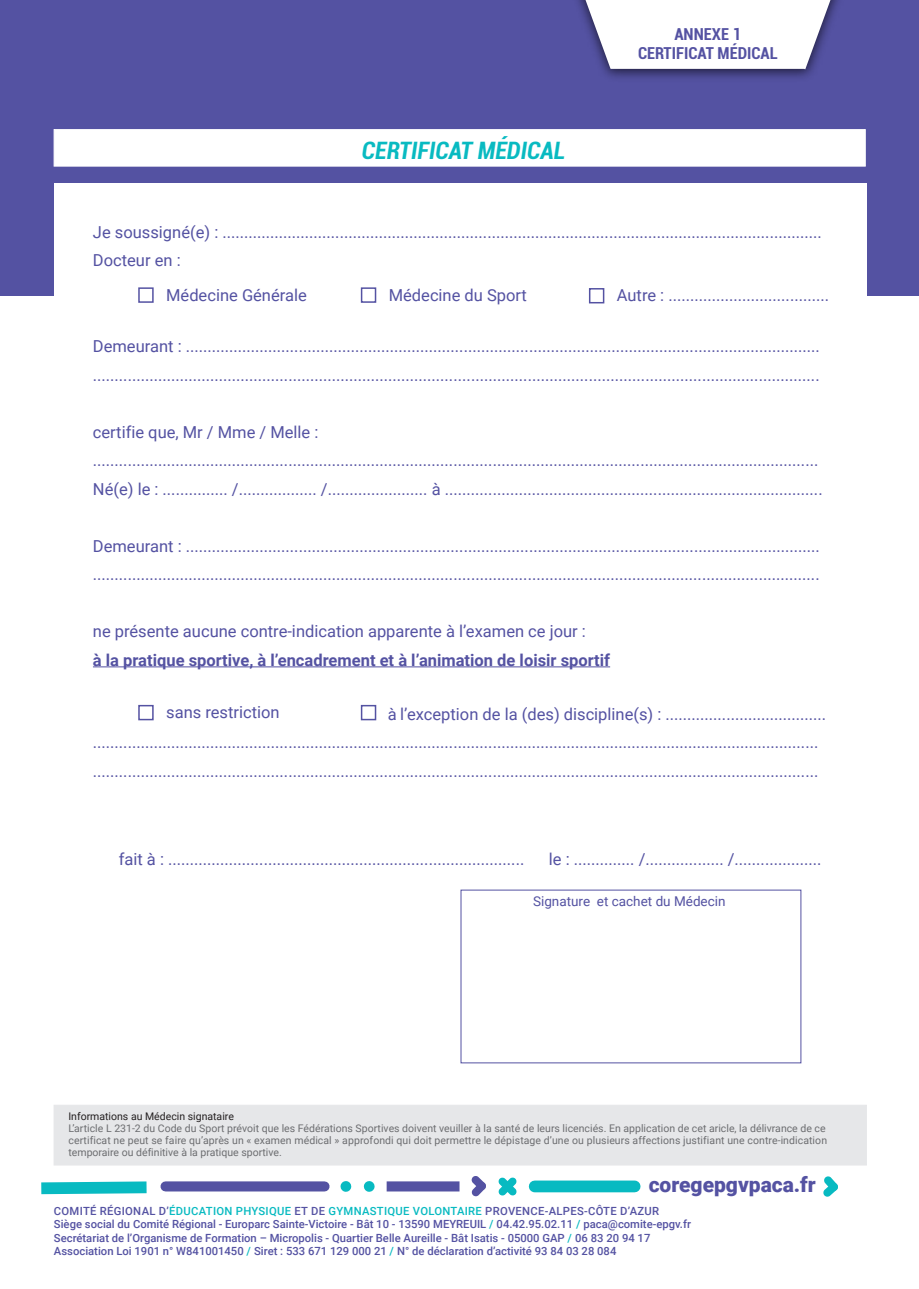
<style>
.page{position:relative;width:919px;height:1289px;background:#fff}
.page>*{position:absolute;margin:0;border:0;box-sizing:border-box;transform-origin:0 0}
.t1{font:italic 700 condensed 24px "Roboto";color:#08bac1}
.t2{font:900 21px "Roboto";color:#5452a2}
.t3{font:16.5px/28.5px "Roboto";color:#5452a2}
.t4{font:700 16.5px "Roboto";color:#5452a2}
.t5{font:700 condensed 16.5px/19.5px "Roboto";color:#5452a2;text-align:center}
.t6{font:13.5px "Roboto";color:#5452a2}
.t7{font:500 11.25px/13.5px "Roboto";color:#5452a2}
.t8{font:10.5px/12px "Roboto";color:#6c6d70}
.t9{font:10.5px "Roboto";color:#231f20}
.s1{color:#08bac1}
</style>
<div class="page">
<div style="left:0;top:0;width:918px;height:295px;background:#5452a2"></div>
<img style="left:578px;top:0;width:261px;height:78px">
<svg style="left:585px;top:0;width:245px;height:69px;background:#ebebf2"></svg>
<div style="left:54px;top:184px;width:812px;height:907px;background:#fff"></div>
<hr style="left:93px;top:666px;width:517px;height:1px;background:#5452a2">
<div style="left:54px;top:1104px;width:812px;height:61px;background:#e6e7e9;border:1px solid #e6e7e9"></div>
<div style="left:138px;top:287px;width:16px;height:16px;background:#fff;border:2px solid #5452a2"></div>
<div style="left:361px;top:287px;width:15px;height:16px;background:#fff;border:2px solid #5452a2"></div>
<div style="left:589px;top:288px;width:15px;height:15px;background:#fff;border:2px solid #5452a2"></div>
<div style="left:54px;top:129px;width:811px;height:37px;background:#fff;border:1px solid #fff"></div>
<div style="left:138px;top:705px;width:16px;height:15px;background:#fff;border:2px solid #5452a2"></div>
<div style="left:361px;top:705px;width:15px;height:15px;background:#fff;border:2px solid #5452a2"></div>
<div style="left:391px;top:1181px;width:63px;height:10px;background:#5452a2"></div>
<svg style="left:41px;top:1181px;width:106px;height:14px"></svg>
<svg style="left:471px;top:1176px;width:15px;height:21px"></svg>
<svg style="left:823px;top:1176px;width:15px;height:21px"></svg>
<div style="left:165px;top:1181px;width:159px;height:10px;background:#5452a2"></div>
<svg style="left:340px;top:1181px;width:12px;height:11px"></svg>
<svg style="left:363px;top:1181px;width:12px;height:11px"></svg>
<svg style="left:498px;top:1177px;width:19px;height:18px"></svg>
<div style="left:534px;top:1180px;width:100px;height:12px;background:#08bac1"></div>
<h1 class="t1" style="left:362px;top:133px;width:205px">CERTIFICAT MÉDICAL</h1>
<p class="t5" style="left:638px;top:23px;width:141px">ANNEXE 1<br>CERTIFICAT MÉDICAL</p>
<p class="t3" style="left:93px;top:217px;width:730px">Je soussigné(e) : ..........................................................................................................................................<br>Docteur en :</p>
<p class="t3" style="left:166px;top:280px;width:142px">Médecine Générale</p>
<p class="t3" style="left:389px;top:280px;width:140px">Médecine du Sport</p>
<p class="t3" style="left:616px;top:280px;width:214px">Autre : .....................................</p>
<p class="t3" style="left:93px;top:331px;width:728px">Demeurant : .................................................................................................................................................. .......................................................................................................................................................................</p>
<p class="t3" style="left:93px;top:417px;width:731px">certifie que, Mr / Mme / Melle : .......................................................................................................................................................................<br>Né(e) le : ............... /.................. /....................... à .......................................................................................</p>
<p class="t3" style="left:93px;top:531px;width:728px">Demeurant : .................................................................................................................................................. .......................................................................................................................................................................</p>
<p class="t3" style="left:93px;top:616px;width:494px">ne présente aucune contre-indication apparente à l’examen ce jour :</p>
<p class="t4" style="left:93px;top:648px;width:518px">à la pratique sportive, à l’encadrement et à l’animation de loisir sportif</p>
<p class="t3" style="left:166px;top:697px;width:115px">sans restriction</p>
<p class="t3" style="left:93px;top:698px;width:734px;text-indent:295px">à l’exception de la (des) discipline(s) : ..................................... ....................................................................................................................................................................... .......................................................................................................................................................................</p>
<p class="t3" style="left:119px;top:844px;width:407px">fait à : ..................................................................................</p>
<p class="t3" style="left:549px;top:844px;width:274px">le : .............. /.................. /....................</p>
<p class="t6" style="left:533px;top:892px;width:194px">Signature et cachet du Médecin</p>
<p class="t9" style="left:68px;top:1108px;width:167px">Informations au Médecin signataire</p>
<p class="t8" style="left:68px;top:1121px;width:760px">L’article L 231-2 du Code du Sport prévoit que les Fédérations Sportives doivent veuiller à la santé de leurs licenciés. En application de cet aricle, la délivrance de ce certificat ne peut se faire qu’après un « examen médical » approfondi qui doit permettre le dépistage d’une ou plusieurs affections justifiant une contre-indication temporaire ou définitive à la pratique sportive.</p>
<p class="t2" style="left:648px;top:1169px;width:169px">coregepgvpaca.fr</p>
<p class="t7" style="left:54px;top:1203px;width:638px">COMITÉ RÉGIONAL D’<span class="s1">ÉDUCATION PHYSIQUE</span> ET DE <span class="s1">GYMNASTIQUE VOLONTAIRE</span> PROVENCE-ALPES-CÔTE D’AZUR<br>Siège social du Comité Régional - Europarc Sainte-Victoire - Bât 10 - 13590 MEYREUIL <span class="s1">/</span> 04.42.95.02.11 <span class="s1">/</span> paca@comite-epgv.fr Secrétariat de l’Organisme de Formation – Micropolis - Quartier Belle Aureille - Bât Isatis - 05000 GAP <span class="s1">/</span> 06 83 20 94 17<br>Association Loi 1901 n° W841001450 <span class="s1">/</span> Siret : 533 671 129 000 21 <span class="s1">/</span> N° de déclaration d’activité 93 84 03 28 084</p>
</div>
